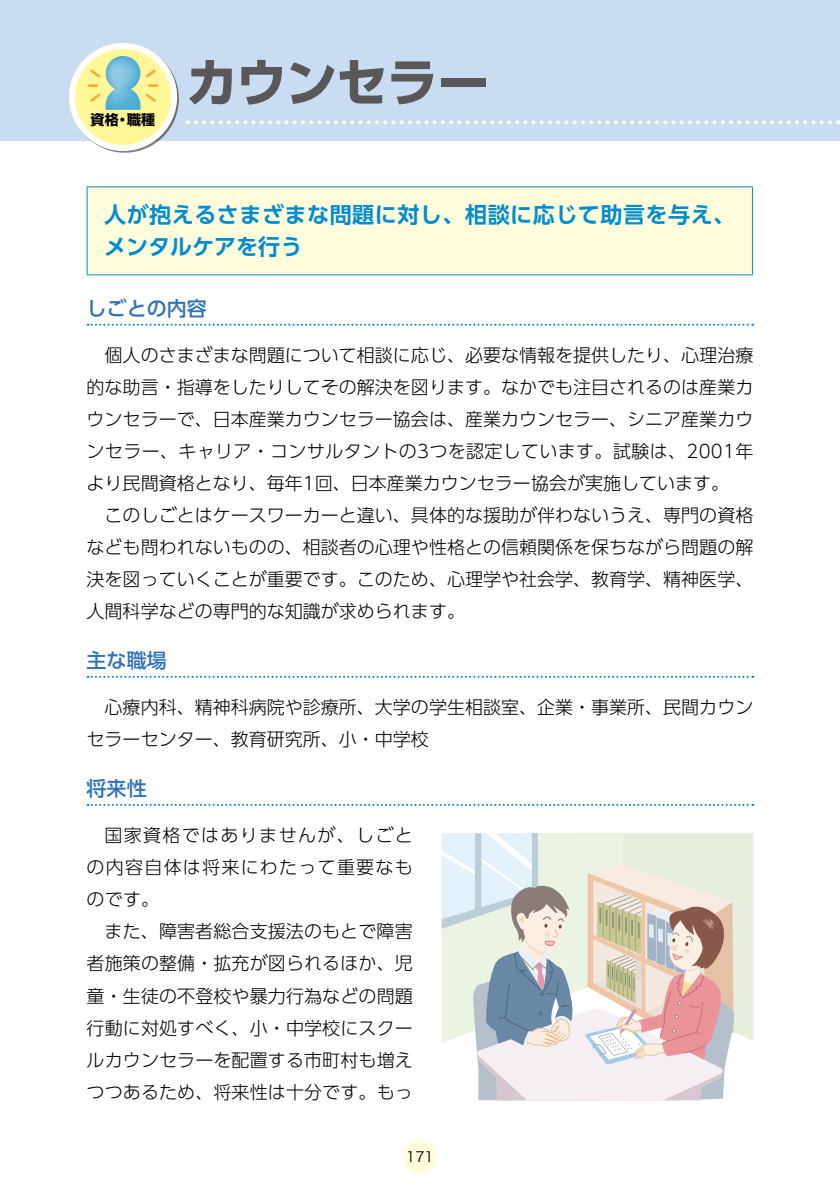
<style>
.page{position:relative;width:840px;height:1191px;background:#fff}
.page>*{position:absolute;margin:0;border:0;box-sizing:border-box;transform-origin:0 0}
.t1{font:700 52px "UD Shin Go Pro";letter-spacing:-.03em;color:#595757}
.t2{font:700 22px/32px "UD Shin Go Pro De";letter-spacing:.025em;color:#008ccf}
.t3{font:500 20px "UD Shin Go Pro";color:#3071b8}
.t4{font:300 18px/32px "UD Shin Go Pro";color:#000;text-align:justify}
.t5{font:700 14px "Shin Go Pro";color:#000}
.t6{font:14px "Hira Kaku Pro N W3";color:#000}
</style>
<div class="page">
<div style="left:403px;top:1139px;width:34px;height:34px;background:#fffcdb;border-radius:50%"></div>
<div style="left:0;top:0;width:839px;height:140px;background:#cadcf1"></div>
<svg style="left:187px;top:120px;width:642px;height:4px"></svg>
<div style="left:72px;top:46px;width:102px;height:102px;background:#fff798;border-radius:50%"></div>
<div style="left:69px;top:43px;width:108px;height:108px;border:6px solid #fff;border-radius:50%"></div>
<svg style="left:88px;top:56px;width:70px;height:54px"></svg>
<svg style="left:88px;top:324px;width:665px;height:2px"></svg>
<svg style="left:88px;top:676px;width:665px;height:2px"></svg>
<svg style="left:88px;top:804px;width:665px;height:2px"></svg>
<div style="left:87px;top:187px;width:665px;height:88px;background:#fffcdb"></div>
<hr style="left:87px;top:186px;width:665px;height:1px;background:#008ccf">
<hr style="left:87px;top:187px;width:1px;height:87px;background:#008ccf">
<hr style="left:751px;top:187px;width:1px;height:87px;background:#008ccf">
<hr style="left:87px;top:274px;width:665px;height:1px;background:#008ccf">
<svg style="left:441px;top:833px;width:312px;height:267px"></svg>
<p class="t5" style="left:91px;top:109px;width:66px">資格・職種</p>
<h1 class="t1" style="left:186px;top:40px;width:305px">カウンセラー</h1>
<p class="t2" style="left:104px;top:198px;width:632px">人が抱えるさまざまな問題に対し、相談に応じて助言を与え、メンタルケアを行う</p>
<p class="t3" style="left:87px;top:292px;width:121px">しごとの内容</p>
<p class="t4" style="left:87px;top:339px;width:668px;text-indent:18px">個人のさまざまな問題について相談に応じ、必要な情報を提供したり、心理治療的な助言・指導をしたりしてその解決を図ります。なかでも注目されるのは産業カウンセラーで、日本産業カウンセラー協会は、産業カウンセラー、シニア産業カウンセラー、キャリア・コンサルタントの3つを認定しています。試験は、2001年より民間資格となり、毎年1回、日本産業カウンセラー協会が実施しています。</p>
<p class="t4" style="left:87px;top:499px;width:667px;text-indent:18px">このしごとはケースワーカーと違い、具体的な援助が伴わないうえ、専門の資格なども問われないものの、相談者の心理や性格との信頼関係を保ちながら問題の解決を図っていくことが重要です。このため、心理学や社会学、教育学、精神医学、人間科学などの専門的な知識が求められます。</p>
<p class="t3" style="left:87px;top:644px;width:81px">主な職場</p>
<p class="t4" style="left:87px;top:691px;width:667px;text-indent:18px">心療内科、精神科病院や診療所、大学の学生相談室、企業・事業所、民間カウンセラーセンター、教育研究所、小・中学校</p>
<p class="t3" style="left:87px;top:772px;width:62px">将来性</p>
<p class="t4" style="left:87px;top:819px;width:327px;text-indent:18px">国家資格ではありませんが、しごとの内容自体は将来にわたって重要なものです。</p>
<p class="t4" style="left:87px;top:915px;width:327px;text-indent:18px">また、障害者総合支援法のもとで障害者施策の整備・拡充が図られるほか、児童・生徒の不登校や暴力行為などの問題行動に対処すべく、小・中学校にスクールカウンセラーを配置する市町村も増えつつあるため、将来性は十分です。もっ</p>
<p class="t6" style="left:406px;top:1144px;width:29px">171</p>
</div>
